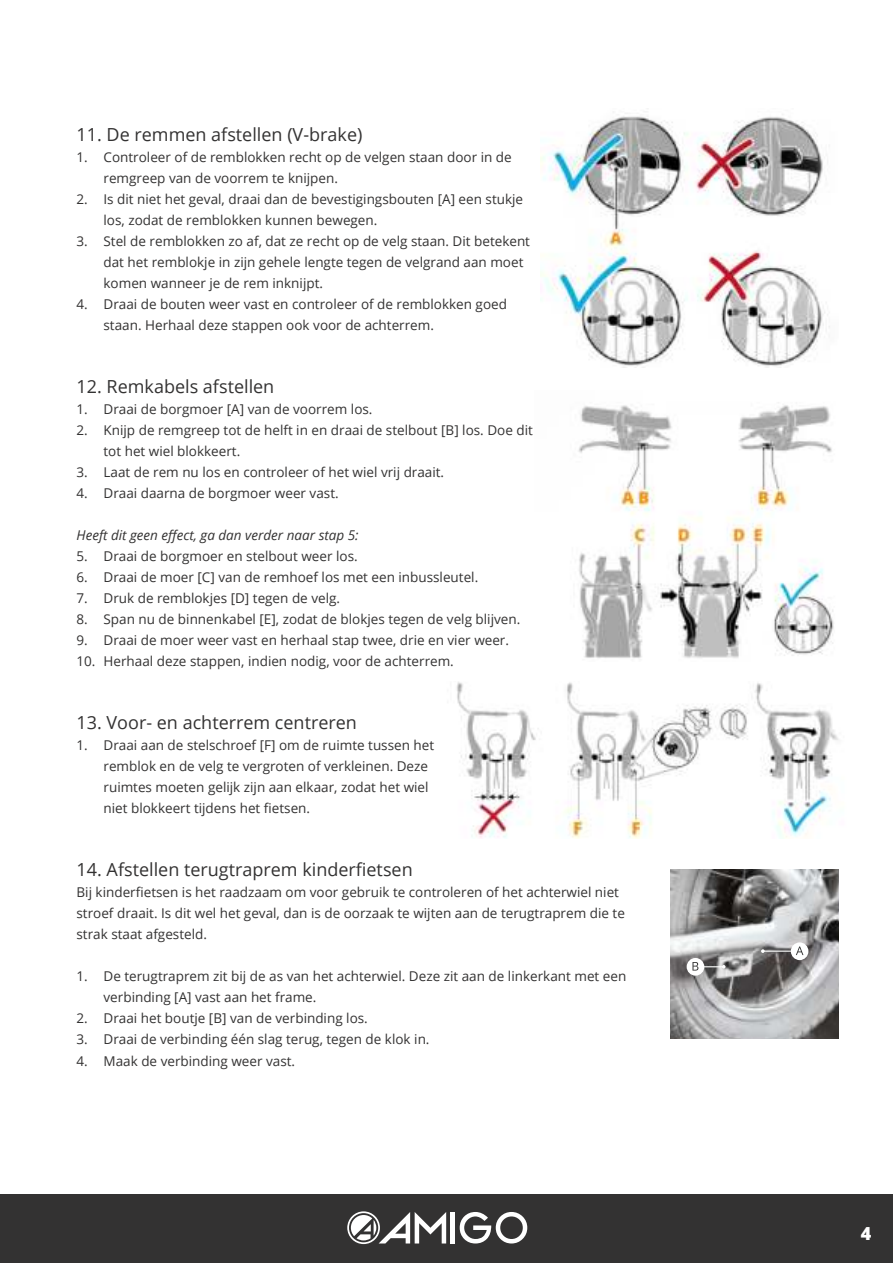
<style>
.page{position:relative;width:893px;height:1263px;background:#fff}
.page>*{position:absolute;margin:0;border:0;box-sizing:border-box;transform-origin:0 0}
.t1{font:18px "Open Sans";color:#333232}
.t2{font:800 18px "Open Sans";color:#fff}
.t3{font:13.5px/21px "Open Sans";color:#333232}
.t4{font:italic 13.5px "Open Sans";color:#333232}
</style>
<div class="page">
<div style="left:0;top:1194px;width:893px;height:69px;background:#333232"></div>
<hr style="left:451px;top:1212px;width:4px;height:31px;background:#fff">
<svg style="left:460px;top:1212px;width:67px;height:31px"></svg>
<svg style="left:347px;top:1211px;width:99px;height:33px"></svg>
<img style="left:541px;top:114px;width:289px;height:253px">
<img style="left:578px;top:405px;width:256px;height:253px">
<img style="left:456px;top:682px;width:383px;height:156px">
<img style="left:670px;top:870px;width:169px;height:168px">
<svg style="left:761px;top:949px;width:4px;height:4px"></svg>
<div style="left:791px;top:942px;width:17px;height:18px;background:#fff;border-radius:50%"></div>
<div style="left:687px;top:958px;width:17px;height:18px;background:#fff;border-radius:50%"></div>
<hr style="left:763px;top:950px;width:30px;height:2px;background:#fff">
<hr style="left:694px;top:966px;width:30px;height:1px;background:#fff">
<svg style="left:796px;top:946px;width:7px;height:9px"></svg>
<svg style="left:692px;top:962px;width:6px;height:8px"></svg>
<h1 class="t1" style="left:77px;top:122px;width:287px">11. De remmen afstellen (V-brake)</h1>
<p class="t3" style="left:104px;top:148px;width:410px;text-indent:-27px">1. Controleer of de remblokken recht op de velgen staan door in de remgreep van de voorrem te knijpen.</p>
<p class="t3" style="left:104px;top:190px;width:421px;text-indent:-27px">2. Is dit niet het geval, draai dan de bevestigingsbouten [A] een stukje los, zodat de remblokken kunnen bewegen.</p>
<p class="t3" style="left:104px;top:232px;width:428px;text-indent:-27px">3. Stel de remblokken zo af, dat ze recht op de velg staan. Dit betekent dat het remblokje in zijn gehele lengte tegen de velgrand aan moet komen wanneer je de rem inknijpt.</p>
<p class="t3" style="left:104px;top:295px;width:405px;text-indent:-27px">4. Draai de bouten weer vast en controleer of de remblokken goed staan. Herhaal deze stappen ook voor de achterrem.</p>
<h1 class="t1" style="left:77px;top:374px;width:199px">12. Remkabels afstellen</h1>
<p class="t3" style="left:77px;top:400px;width:297px">1. Draai de borgmoer [A] van de voorrem los.</p>
<p class="t3" style="left:104px;top:421px;width:431px;text-indent:-27px">2. Knijp de remgreep tot de helft in en draai de stelbout [B] los. Doe dit tot het wiel blokkeert.</p>
<p class="t3" style="left:77px;top:463px;width:369px">3. Laat de rem nu los en controleer of het wiel vrij draait.</p>
<p class="t3" style="left:77px;top:484px;width:264px">4. Draai daarna de borgmoer weer vast.</p>
<p class="t4" style="left:77px;top:526px;width:284px">Heeft dit geen effect, ga dan verder naar stap 5:</p>
<p class="t3" style="left:77px;top:547px;width:283px">5. Draai de borgmoer en stelbout weer los.</p>
<p class="t3" style="left:77px;top:568px;width:403px">6. Draai de moer [C] van de remhoef los met een inbussleutel.</p>
<p class="t3" style="left:77px;top:589px;width:265px">7. Druk de remblokjes [D] tegen de velg.</p>
<p class="t3" style="left:77px;top:610px;width:445px">8. Span nu de binnenkabel [E], zodat de blokjes tegen de velg blijven.</p>
<p class="t3" style="left:77px;top:631px;width:434px">9. Draai de moer weer vast en herhaal stap twee, drie en vier weer.</p>
<p class="t3" style="left:77px;top:652px;width:379px">10. Herhaal deze stappen, indien nodig, voor de achterrem.</p>
<h1 class="t1" style="left:77px;top:710px;width:282px">13. Voor- en achterrem centreren</h1>
<p class="t3" style="left:104px;top:736px;width:332px;text-indent:-27px">1. Draai aan de stelschroef [F] om de ruimte tussen het remblok en de velg te vergroten of verkleinen. Deze ruimtes moeten gelijk zijn aan elkaar, zodat het wiel niet blokkeert tijdens het fietsen.</p>
<h1 class="t1" style="left:77px;top:857px;width:338px">14. Afstellen terugtraprem kinderfietsen</h1>
<p class="t3" style="left:77px;top:882px;width:550px">Bij kinderfietsen is het raadzaam om voor gebruik te controleren of het achterwiel niet stroef draait. Is dit wel het geval, dan is de oorzaak te wijten aan de terugtraprem die te strak staat afgesteld.</p>
<p class="t3" style="left:104px;top:967px;width:524px;text-indent:-27px">1. De terugtraprem zit bij de as van het achterwiel. Deze zit aan de linkerkant met een verbinding [A] vast aan het frame.</p>
<p class="t3" style="left:77px;top:1009px;width:293px">2. Draai het boutje [B] van de verbinding los.</p>
<p class="t3" style="left:77px;top:1030px;width:354px">3. Draai de verbinding één slag terug, tegen de klok in.</p>
<p class="t3" style="left:77px;top:1051px;width:220px">4. Maak de verbinding weer vast.</p>
<h1 class="t2" style="left:861px;top:1224px;width:12px">4</h1>
</div>
